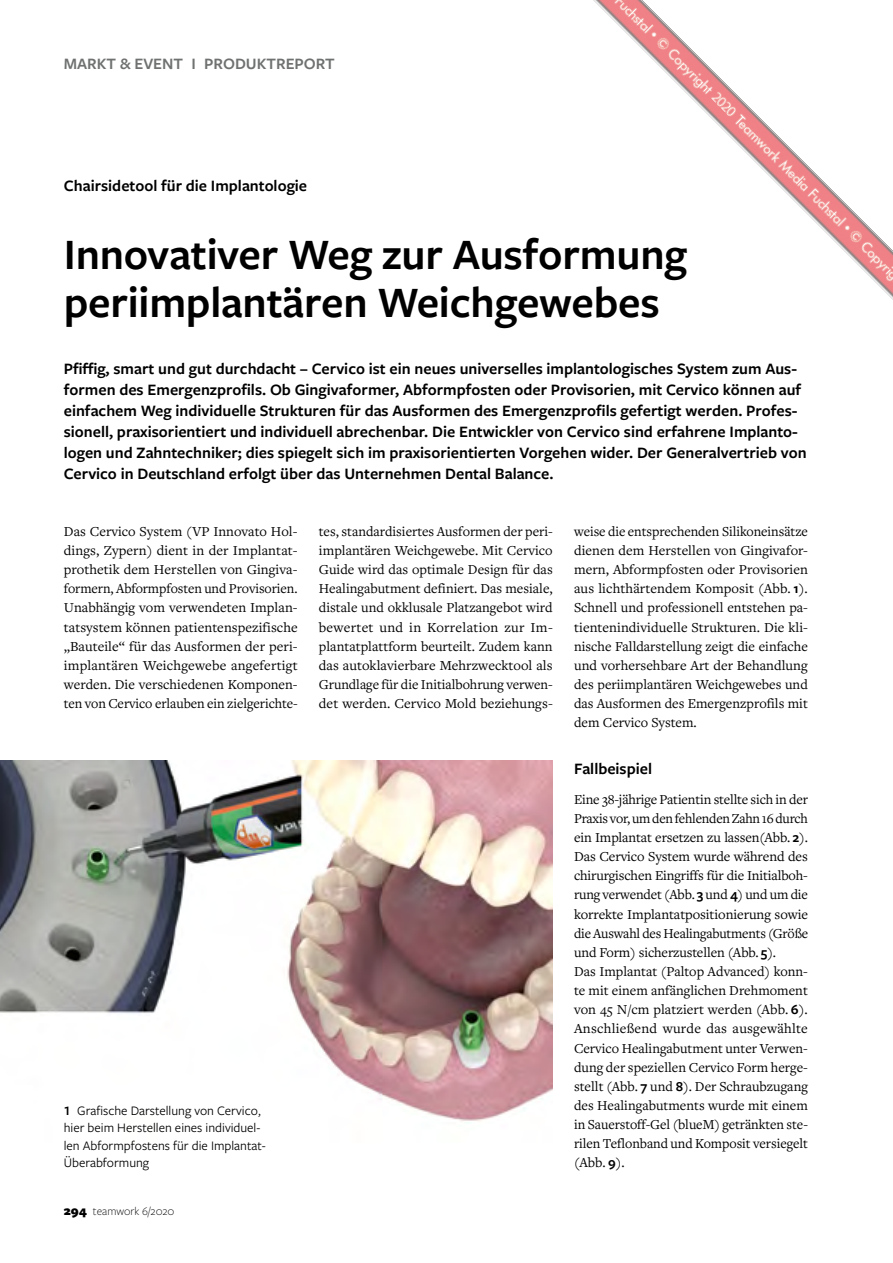
<style>
.page{position:relative;width:893px;height:1263px;background:#fff}
.page>*{position:absolute;margin:0;border:0;box-sizing:border-box;transform-origin:0 0}
.t1{font:600 45px/48px "Freight Sans Pro";letter-spacing:-.005em;color:#000}
.t2{font:600 16.5px/21px "Freight Sans Pro";color:#000}
.t3{font:600 16.5px "Freight Sans Pro";color:#6f7070}
.t4{font:14.25px/19.2px "Freight Text Pro";letter-spacing:-.005em;color:#000;text-align:justify}
.t5{font:13.5px/17.2px "Freight Sans Pro";color:#000}
.t6{font:300 12px "Freight Sans Pro";color:#000}
.s1{font-family:"Freight Sans Pro";font-weight:600}
.s2{font-weight:600}
.s3{font-weight:900;font-size:13.5px}
</style>
<div class="page">
<img style="left:0;top:760px;width:553px;height:363px">
<div style="left:0;top:1085px;width:33px;height:63px;background:#fff"></div>
<img style="left:593px;top:0;width:300px;height:300px">
<p class="t3" style="left:64px;top:52px;width:272px">MARKT &amp; EVENT I PRODUKTREPORT</p>
<p class="t2" style="left:64px;top:175px;width:245px">Chairsidetool für die Implantologie</p>
<h1 class="t1" style="left:64px;top:229px;width:625px">Innovativer Weg zur Ausformung periimplantären Weichgewebes</h1>
<p class="t2" style="left:64px;top:358px;width:745px">Pfiffig, smart und gut durchdacht – Cervico ist ein neues universelles implantologisches System zum Aus&shy;formen des Emergenzprofils. Ob Gingivaformer, Abformpfosten oder Provisorien, mit Cervico können auf einfachem Weg individuelle Strukturen für das Ausformen des Emergenzprofils gefertigt werden. Profes&shy;sionell, praxisorientiert und individuell abrechenbar. Die Entwickler von Cervico sind erfahrene Implanto&shy;logen und Zahntechniker; dies spiegelt sich im praxisorientierten Vorgehen wider. Der Generalvertrieb von Cervico in Deutschland erfolgt über das Unternehmen Dental Balance.</p>
<p class="t4" style="left:64px;top:521px;width:235px">Das Cervico System (VP Innovato Hol&shy;dings, Zypern) dient in der Implantat&shy;prothetik dem Herstellen von Gingiva&shy;formern, Abformpfosten und Provisorien.<br>Unabhängig vom verwendeten Implan&shy;tatsystem können patientenspezifische „Bauteile“ für das Ausformen der peri&shy;implantären Weichgewebe angefertigt werden. Die verschiedenen Komponen&shy;ten von Cervico erlauben ein zielgerichte-</p>
<p class="t4" style="left:319px;top:521px;width:235px">tes, standardisiertes Ausformen der peri&shy;implantären Weichgewebe. Mit Cervico Guide wird das optimale Design für das Healingabutment definiert. Das mesiale, distale und okklusale Platzangebot wird bewertet und in Korrelation zur Im&shy;plantatplattform beurteilt. Zudem kann das autoklavierbare Mehrzwecktool als Grundlage für die Initialbohrung verwen&shy;det werden. Cervico Mold beziehungs-</p>
<p class="t4" style="left:574px;top:521px;width:235px">weise die entsprechenden Silikoneinsätze dienen dem Herstellen von Gingivafor&shy;mern, Abformpfosten oder Provisorien aus lichthärtendem Komposit (Abb. <span class="s1">1</span>).<br>Schnell und professionell entstehen pa&shy;tientenindividuelle Strukturen. Die kli&shy;nische Falldarstellung zeigt die einfache und vorhersehbare Art der Behandlung des periimplantären Weichgewebes und das Ausformen des Emergenzprofils mit dem Cervico System.</p>
<p class="t2" style="left:574px;top:758px;width:79px">Fallbeispiel</p>
<p class="t4" style="left:574px;top:789px;width:236px;text-align:left">Eine 38-jährige Patientin stellte sich in der Praxis vor, um den fehlenden Zahn 16 durch ein Implantat ersetzen zu lassen(Abb. <span class="s1">2</span>).<br>Das Cervico System wurde während des chirurgischen Eingriffs für die Initialboh&shy;rung verwendet (Abb. <span class="s1">3</span> und <span class="s1">4</span>) und um die korrekte Implantatpositionierung sowie die Auswahl des Healingabutments (Größe und Form) sicherzustellen (Abb. <span class="s1">5</span>).<br>Das Implantat (Paltop Advanced) konn&shy;te mit einem anfänglichen Drehmoment von 45 N/cm platziert werden (Abb. <span class="s1">6</span>).<br>Anschließend wurde das ausgewählte Cervico Healingabutment unter Verwen&shy;dung der speziellen Cervico Form herge&shy;stellt (Abb. <span class="s1">7</span> und <span class="s1">8</span>). Der Schraubzugang des Healingabutments wurde mit einem in Sauerstoff-Gel (blueM) getränkten ste&shy;rilen Teflonband und Komposit versiegelt (Abb. <span class="s1">9</span>).</p>
<p class="t5" style="left:64px;top:1101px;width:203px"><span class="s2">1</span> Grafische Darstellung von Cervico, hier beim Herstellen eines individuel&shy;len Abformpfostens für die Implantat-Überabformung</p>
<p class="t6" style="left:64px;top:1203px;width:112px"><span class="s3">294</span> teamwork 6/2020</p>
</div>
